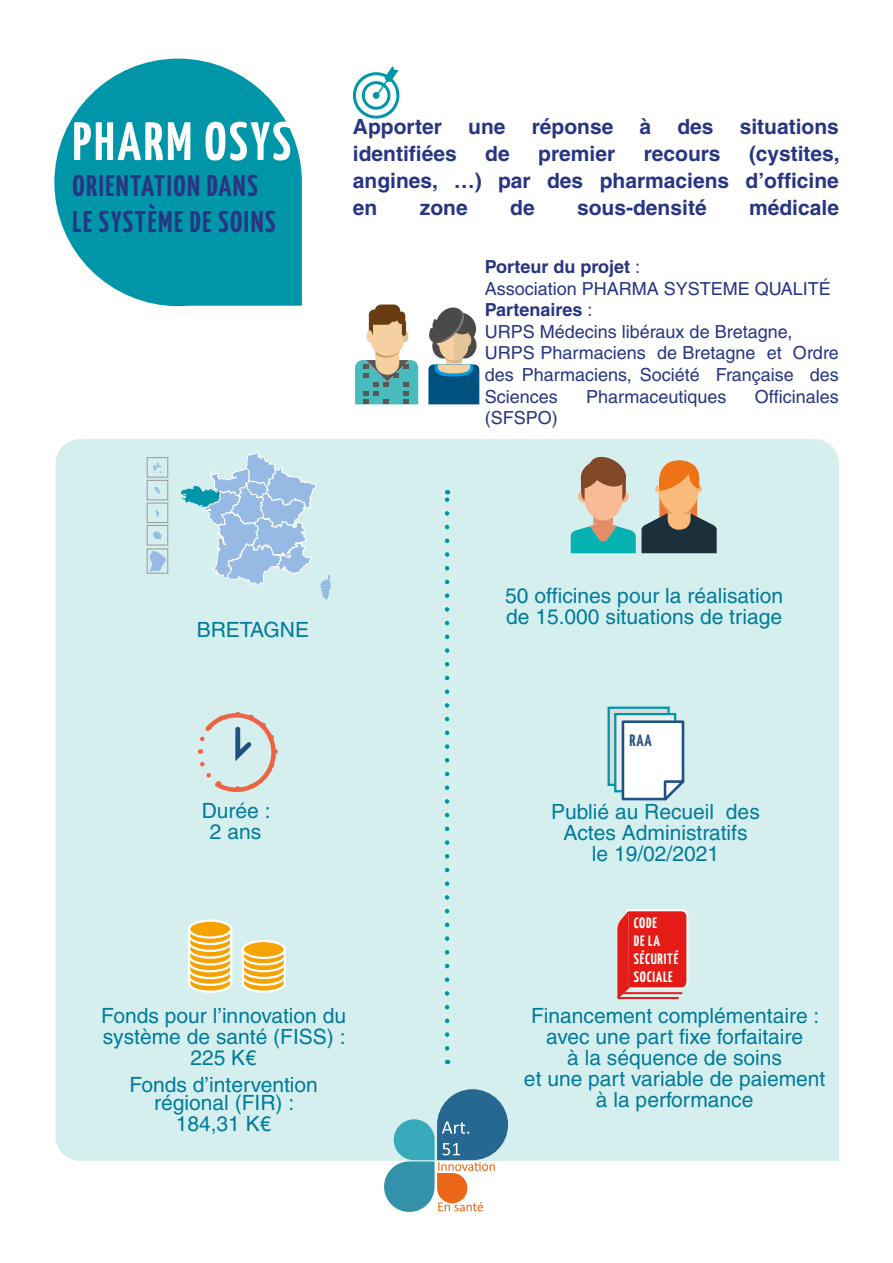
<style>
.page{position:relative;width:893px;height:1263px;background:#fff}
.page>*{position:absolute;margin:0;border:0;box-sizing:border-box;transform-origin:0 0}
.t1{font:700 54px "Yanone Kaffeesatz";letter-spacing:.05em;color:#fff}
.t2{font:700 30px/36px "Yanone Kaffeesatz";letter-spacing:.05em;color:#283583}
.t3{font:21px/21px "Helvetica";color:#007b9a;text-align:center}
.t4{font:700 21px/27px "Helvetica";color:#283583}
.t5{font:18px/21.6px "Helvetica";color:#283583}
.t6{font:700 16.5px "Yanone Kaffeesatz";color:#215182}
.t7{font:700 15px/18px "Yanone Kaffeesatz";letter-spacing:.05em;color:#fff}
.s1{font-weight:700}
</style>
<div class="page">
<div style="left:55px;top:439px;width:784px;height:722px;background:#d5efef"></div>
<svg style="left:384px;top:1089px;width:124px;height:123px"></svg>
<svg style="left:54px;top:59px;width:248px;height:247px;fill:#0096a9"></svg>
<div style="left:362px;top:81px;width:28px;height:29px;border:3px solid #0096a9;border-radius:50%"></div>
<div style="left:353px;top:72px;width:46px;height:47px;border:3px solid #0096a9;border-radius:50%"></div>
<div style="left:373px;top:92px;width:7px;height:7px;background:#0096a9;border-radius:50%"></div>
<svg style="left:375px;top:66px;width:24px;height:32px"></svg>
<svg style="left:445px;top:490px;width:4px;height:558px"></svg>
<svg style="left:355px;top:310px;width:63px;height:94px"></svg>
<hr style="left:369px;top:320px;width:4px;height:16px;background:#693c11;border-radius:2px">
<div style="left:366px;top:330px;width:7px;height:12px;background:#f5d1a2;border-radius:50%"></div>
<div style="left:402px;top:330px;width:6px;height:12px;background:#e1c196;border-radius:50%"></div>
<div style="left:369px;top:310px;width:23px;height:15px;background:#693c11;border-radius:5px"></div>
<div style="left:375px;top:305px;width:25px;height:17px;background:#693c11;border-radius:6px"></div>
<div style="left:398px;top:312px;width:7px;height:12px;background:#693c11;border-radius:4px"></div>
<hr style="left:402px;top:320px;width:4px;height:16px;background:#693c11;border-radius:2px">
<svg style="left:428px;top:307px;width:51px;height:97px"></svg>
<svg style="left:240px;top:947px;width:47px;height:47px"></svg>
<svg style="left:187px;top:926px;width:46px;height:68px"></svg>
<div style="left:189px;top:921px;width:42px;height:16px;background:#f6a200;border-radius:50%"></div>
<div style="left:188px;top:919px;width:44px;height:20px;border:2px solid #fff;border-radius:50%"></div>
<div style="left:243px;top:941px;width:42px;height:17px;background:#f6a200;border-radius:50%"></div>
<div style="left:242px;top:940px;width:44px;height:19px;border:2px solid #fff;border-radius:50%"></div>
<svg style="left:195px;top:710px;width:84px;height:84px"></svg>
<svg style="left:616px;top:908px;width:73px;height:94px"></svg>
<svg style="left:606px;top:705px;width:81px;height:97px"></svg>
<svg style="left:181px;top:452px;width:150px;height:148px"></svg>
<svg style="left:147px;top:457px;width:21px;height:116px"></svg>
<svg style="left:571px;top:455px;width:146px;height:98px"></svg>
<h1 class="t1" style="left:73px;top:108px;width:220px">PHARM OSYS</h1>
<h2 class="t2" style="left:72px;top:167px;width:204px">ORIENTATION DANS<br>LE SYSTÈME DE SOINS</h2>
<p class="t4" style="left:353px;top:113px;width:487px">Apporter une réponse à des situations identifiées</p>
<p class="t4" style="left:353px;top:140px;width:488px;text-align:justify;text-indent:396px">(cystites, angines, …) par des pharmaciens d’officine en</p>
<p class="t4" style="left:485px;top:140px;width:26px">de</p>
<p class="t4" style="left:538px;top:140px;width:79px">premier</p>
<p class="t4" style="left:644px;top:140px;width:78px">recours</p>
<p class="t4" style="left:420px;top:194px;width:49px">zone</p>
<p class="t4" style="left:510px;top:194px;width:26px">de</p>
<p class="t4" style="left:577px;top:194px;width:131px">sous-densité</p>
<p class="t4" style="left:749px;top:194px;width:91px">médicale</p>
<p class="t5" style="left:485px;top:256px;width:356px"><span class="s1">Porteur du projet</span> :<br>Association PHARMA SYSTEME QUALITÉ<br><span class="s1">Partenaires</span> :<br>URPS Médecins libéraux de Bretagne,<br>URPS Pharmaciens de Bretagne et Ordre des Pharmaciens, Société Française des<br>Sciences</p>
<p class="t5" style="left:586px;top:385px;width:142px">Pharmaceutiques</p>
<p class="t5" style="left:755px;top:385px;width:86px">Officinales</p>
<p class="t5" style="left:485px;top:407px;width:75px">(SFSPO)</p>
<p class="t3" style="left:197px;top:619px;width:114px">BRETAGNE</p>
<p class="t3" style="left:202px;top:800px;width:70px">Durée :<br>2 ans</p>
<p class="t3" style="left:101px;top:1005px;width:246px">Fonds pour l’innovation du système de santé (FISS) :<br>225 K€</p>
<p class="t3" style="left:129px;top:1075px;width:190px;line-height:18px">Fonds d’intervention régional (FIR) :</p>
<p class="t3" style="left:176px;top:1113px;width:97px">184,31 K€</p>
<p class="t3" style="left:505px;top:585px;width:279px;text-align:left">50 officines pour la réalisation de 15.000 situations de triage</p>
<p class="t6" style="left:629px;top:730px;width:24px">RAA</p>
<p class="t3" style="left:551px;top:801px;width:210px">Publié au Recueil des<br>Actes Administratifs<br>le 19/02/2021</p>
<p class="t7" style="left:634px;top:913px;width:46px">CODE<br>DE LA<br>SÉCURITÉ<br>SOCIALE</p>
<p class="t3" style="left:524px;top:1005px;width:303px">Financement complémentaire : avec une part fixe forfaitaire<br>à la séquence de soins<br>et une part variable de paiement à la performance</p>
</div>
